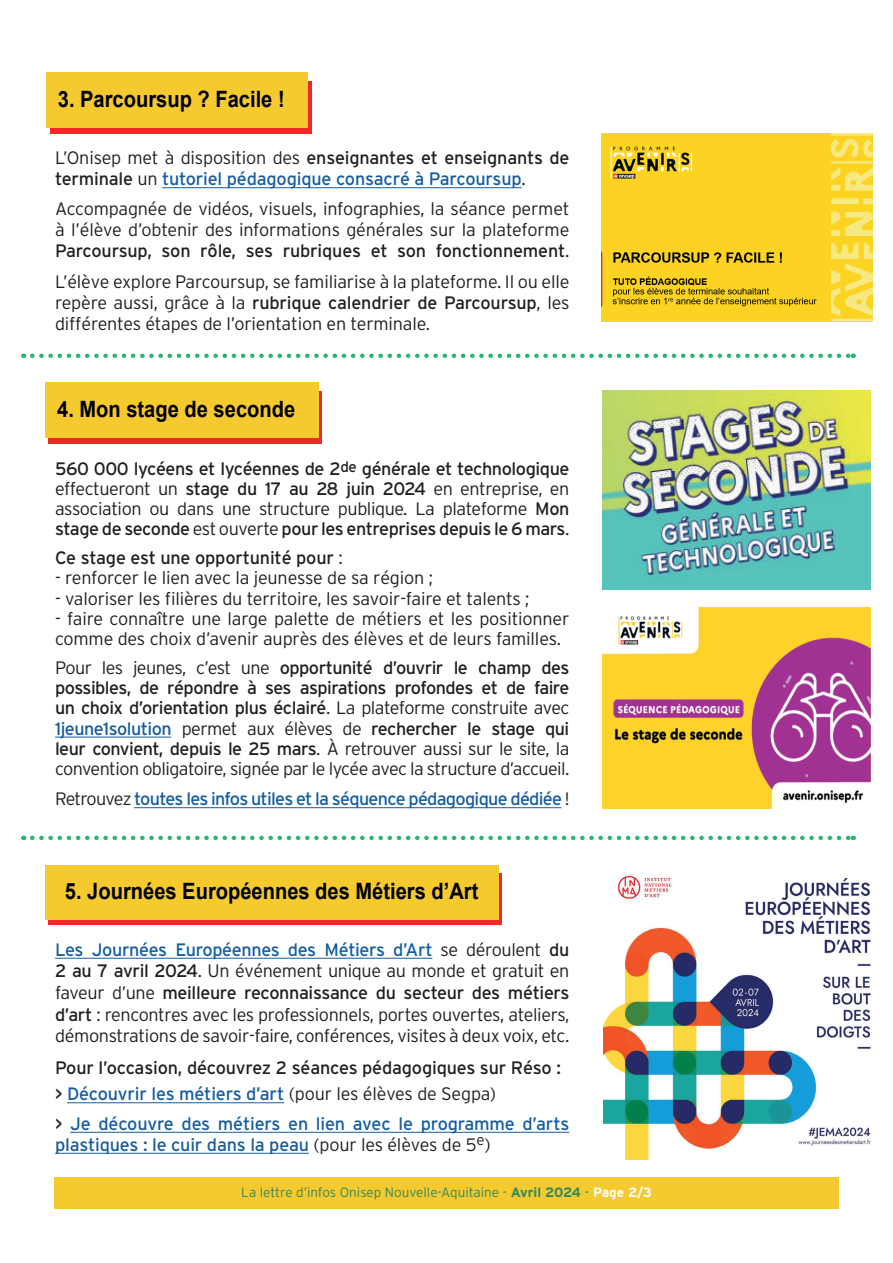
<style>
.page{position:relative;width:893px;height:1263px;background:#fff}
.page>*{position:absolute;margin:0;border:0;box-sizing:border-box;transform-origin:0 0}
.t1{font:700 22.5px "Arial";color:#000002;scale:.89 1}
.t2{font:300 18px/21px "Interstate";letter-spacing:-.01em;color:#231f20;text-align:justify}
.t3{font:18px/20.2px "Interstate";letter-spacing:-.025em;color:#231f20;text-align:justify}
.t4{font:18px/21px "Interstate";letter-spacing:-.01em;color:#175d9e}
.t5{font:18px "Interstate";letter-spacing:-.04em;color:#175d9e}
.t6{font:300 13.5px "Interstate";color:#31895e}
.s1{font-weight:300;color:#231f20}
.s2{color:#231f20}
.s3{font-weight:400}
.s4{font-weight:300}
.s5{color:#175d9e}
.s6{font-weight:400;color:#175d9e}
.s7{font-weight:700}
.s8{font-weight:700;color:#fbfdfe}
</style>
<div class="page">
<div style="left:54px;top:1178px;width:785px;height:31px;background:#f5ca2f"></div>
<hr style="left:162px;top:187px;width:359px;height:1px;background:#175d9e">
<hr style="left:55px;top:737px;width:116px;height:1px;background:#175d9e">
<hr style="left:134px;top:807px;width:427px;height:1px;background:#175d9e">
<hr style="left:55px;top:958px;width:377px;height:1px;background:#175d9e">
<hr style="left:67px;top:1102px;width:217px;height:1px;background:#175d9e">
<hr style="left:70px;top:1132px;width:499px;height:1px;background:#175d9e">
<hr style="left:55px;top:1153px;width:254px;height:1px;background:#175d9e">
<svg style="left:32px;top:354px;width:822px;height:4px"></svg>
<img style="left:601px;top:134px;width:272px;height:187px">
<div style="left:49px;top:391px;width:273px;height:52px;background:#ee2928"></div>
<div style="left:45px;top:383px;width:273px;height:55px;background:#f5ca2f"></div>
<div style="left:50px;top:81px;width:262px;height:53px;background:#ee2928"></div>
<div style="left:46px;top:73px;width:262px;height:55px;background:#f5ca2f"></div>
<img style="left:603px;top:390px;width:267px;height:200px">
<img style="left:604px;top:875px;width:267px;height:284px">
<svg style="left:32px;top:836px;width:822px;height:4px"></svg>
<div style="left:49px;top:873px;width:453px;height:52px;background:#ee2928"></div>
<div style="left:45px;top:865px;width:454px;height:55px;background:#f5ca2f"></div>
<img style="left:603px;top:608px;width:267px;height:201px">
<p class="t1" style="left:58px;top:83px;width:256px">3. Parcoursup ? Facile !</p>
<p class="t4" style="left:55px;top:147px;width:516px"><span class="s1">L’Onisep met à disposition des</span> <span class="s2">enseignantes et enseignants de terminale</span> <span class="s1">un</span> tutoriel pédagogique consacré à Parcoursup<span class="s1">.</span></p>
<p class="t2" style="left:55px;top:198px;width:516px">Accompagnée de vidéos, visuels, infographies, la séance permet à l’élève d’obtenir des informations générales sur la plateforme <span class="s3">Parcoursup, son rôle, ses rubriques et son fonctionnement</span>.</p>
<p class="t2" style="left:55px;top:271px;width:516px">L’élève explore Parcoursup, se familiarise à la plateforme. Il ou elle repère aussi, grâce à la <span class="s3">rubrique calendrier de Parcoursup</span>, les différentes étapes de l’orientation en terminale.</p>
<p class="t1" style="left:57px;top:393px;width:269px">4. Mon stage de seconde</p>
<p class="t3" style="left:55px;top:458px;width:516px">560 000 lycéens et lycéennes de 2<sup>de</sup> générale et technologique <span class="s4">effectueront un</span> stage du 17 au 28 juin 2024 <span class="s4">en entreprise, en association ou dans une structure publique. La plateforme</span> Mon stage de seconde <span class="s4">est ouverte</span> pour les entreprises depuis le 6 mars<span class="s4">.</span></p>
<p class="t3" style="left:55px;top:547px;width:289px">Ce stage est une opportunité pour <span class="s4">:</span></p>
<p class="t2" style="left:55px;top:567px;width:379px">- renforcer le lien avec la jeunesse de sa région ;</p>
<p class="t2" style="left:55px;top:588px;width:476px">- valoriser les filières du territoire, les savoir-faire et talents ;</p>
<p class="t2" style="left:55px;top:608px;width:516px;line-height:20.2px">- faire connaître une large palette de métiers et les positionner comme des choix d’avenir auprès des élèves et de leurs familles.</p>
<p class="t3" style="left:55px;top:657px;width:516px"><span class="s4">Pour les jeunes, c’est une</span> opportunité d’ouvrir le champ des possibles, de répondre à ses aspirations profondes et de faire un choix d’orientation plus éclairé<span class="s4">. La plateforme construite avec </span><span class="s5">1jeune1solution</span> <span class="s4">permet aux élèves de</span> rechercher le stage qui leur convient, depuis le 25 mars<span class="s4">. À retrouver aussi sur le site, la convention obligatoire, signée par le lycée avec la structure d’accueil.</span></p>
<p class="t5" style="left:55px;top:789px;width:516px"><span class="s1">Retrouvez</span> toutes les infos utiles et la séquence pédagogique dédiée <span class="s1">!</span></p>
<p class="t1" style="left:65px;top:875px;width:466px">5. Journées Européennes des Métiers d’Art</p>
<p class="t2" style="left:55px;top:938px;width:516px;line-height:21.6px"><span class="s6">Les Journées Européennes des Métiers d’Art</span> se déroulent <span class="s3">du 2 au 7 avril 2024</span>. Un événement unique au monde et gratuit en faveur d’une <span class="s3">meilleure reconnaissance du secteur des métiers d’art</span> : rencontres avec les professionnels, portes ouvertes, ateliers, démonstrations de savoir-faire, conférences, visites à deux voix, etc.</p>
<p class="t3" style="left:55px;top:1055px;width:507px;line-height:25.8px">Pour l’occasion, découvrez 2 séances pédagogiques sur Réso : &gt; <span class="s5">Découvrir les métiers d’art</span> <span class="s4">(pour les élèves de Segpa)</span></p>
<p class="t4" style="left:55px;top:1113px;width:516px"><span class="s2">&gt;</span> Je découvre des métiers en lien avec le programme d’arts plastiques : le cuir dans la peau <span class="s1">(pour les élèves de 5</span><sup>e</sup><span class="s1">)</span></p>
<p class="t6" style="left:241px;top:1184px;width:412px">La lettre d’infos Onisep Nouvelle-Aquitaine - <span class="s7">Avril 2024</span> - <span class="s8">Page 2/3</span></p>
</div>
